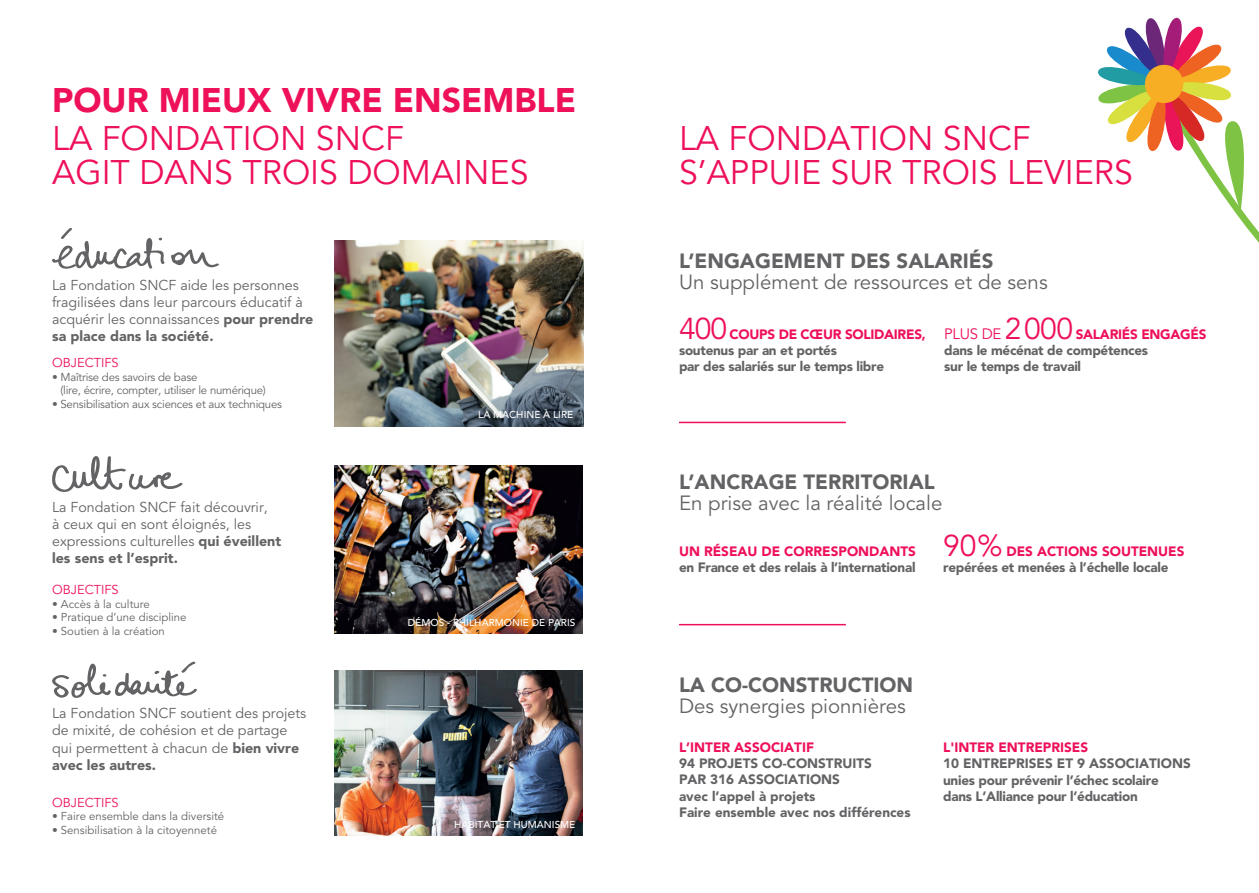
<style>
.page{position:relative;width:1259px;height:893px;background:#fff}
.page>*{position:absolute;margin:0;border:0;box-sizing:border-box;transform-origin:0 0}
.t1{font:33.9px/33.9px "Avenir LT Std";color:#ee1059}
.t2{font:900 33.9px "Avenir LT Std";color:#ee1059}
.t3{font:30px "Avenir LT Std";color:#ee1059}
.t4{font:20.4px "Avenir LT Std";color:#636366}
.t5{font:900 20.4px "Avenir LT Std";color:#636366}
.t6{font:15px "Avenir LT Std";letter-spacing:-.02em;color:#ee1059}
.t7{font:14.25px/17.1px "Avenir LT Std";color:#636366}
.t8{font:900 13.5px/16.2px "Avenir LT Std";letter-spacing:-.02em;color:#636366}
.t9{font:900 13.5px/16.2px "Avenir LT Std";color:#636366}
.t10{font:900 13.5px "Avenir LT Std";color:#ee1059}
.t11{font:900 13.5px "Avenir LT Std";letter-spacing:-.02em;color:#ee1059}
.t12{font:12.9px "Avenir LT Std";color:#ee1059}
.t13{font:11.4px "Avenir LT Std";color:#636366}
.t14{font:11.4px/13.6px "Avenir LT Std";letter-spacing:-.02em;color:#636366}
.t15{font:500 10.05px "Avenir LT Std";color:#fff}
.s1{font-weight:900}
.s2{font-size:30px}
</style>
<div class="page">
<img style="left:334px;top:670px;width:249px;height:166px">
<svg style="left:171px;top:249px;width:48px;height:19px"></svg>
<svg style="left:52px;top:228px;width:113px;height:41px"></svg>
<img style="left:334px;top:240px;width:249px;height:187px">
<svg style="left:52px;top:456px;width:131px;height:36px"></svg>
<svg style="left:52px;top:661px;width:145px;height:37px"></svg>
<img style="left:334px;top:466px;width:249px;height:168px">
<svg style="left:1098px;top:17px;width:161px;height:226px"></svg>
<hr style="left:679px;top:422px;width:167px;height:1px;background:#ee1059">
<hr style="left:679px;top:624px;width:167px;height:1px;background:#ee1059">
<h1 class="t2" style="left:52px;top:80px;width:525px">POUR MIEUX VIVRE ENSEMBLE</h1>
<h1 class="t1" style="left:52px;top:123px;width:478px">LA FONDATION SNCF<br>AGIT DANS TROIS DOMAINES</h1>
<p class="t7" style="left:52px;top:277px;width:263px">La Fondation SNCF aide les personnes fragilisées dans leur parcours éducatif à acquérir les connaissances <span class="s1">pour prendre sa place dans la société.</span></p>
<p class="t12" style="left:52px;top:355px;width:68px">OBJECTIFS</p>
<p class="t14" style="left:60px;top:370px;width:207px;text-indent:-8px">• Maîtrise des savoirs de base<br>(lire, écrire, compter, utiliser le numérique)</p>
<p class="t14" style="left:52px;top:397px;width:231px">• Sensibilisation aux sciences et aux techniques</p>
<p class="t7" style="left:52px;top:499px;width:231px">La Fondation SNCF fait découvrir,<br>à ceux qui en sont éloignés, les expressions culturelles <span class="s1">qui éveillent les sens et l’esprit.</span></p>
<p class="t12" style="left:52px;top:582px;width:68px">OBJECTIFS</p>
<p class="t13" style="left:52px;top:597px;width:99px">• Accès à la culture</p>
<p class="t13" style="left:52px;top:611px;width:136px">• Pratique d’une discipline</p>
<p class="t13" style="left:52px;top:624px;width:114px">• Soutien à la création</p>
<p class="t7" style="left:52px;top:705px;width:256px">La Fondation SNCF soutient des projets de mixité, de cohésion et de partage qui permettent à chacun de <span class="s1">bien vivre avec les autres.</span></p>
<p class="t12" style="left:52px;top:795px;width:68px">OBJECTIFS</p>
<p class="t13" style="left:52px;top:810px;width:174px">• Faire ensemble dans la diversité</p>
<p class="t13" style="left:52px;top:823px;width:166px">• Sensibilisation à la citoyenneté</p>
<p class="t15" style="left:478px;top:409px;width:97px">LA MACHINE À LIRE</p>
<p class="t15" style="left:408px;top:617px;width:169px">DÉMOS - PHILHARMONIE DE PARIS</p>
<p class="t15" style="left:454px;top:819px;width:123px">HABITAT ET HUMANISME</p>
<h1 class="t1" style="left:679px;top:123px;width:455px">LA FONDATION SNCF<br>S’APPUIE SUR TROIS LEVIERS</h1>
<h3 class="t5" style="left:679px;top:249px;width:316px">L’ENGAGEMENT DES SALARIÉS</h3>
<h3 class="t4" style="left:679px;top:270px;width:370px">Un supplément de ressources et de sens</h3>
<h2 class="t3" style="left:679px;top:311px;width:50px">400</h2>
<p class="t11" style="left:729px;top:326px;width:198px">COUPS DE CŒUR SOLIDAIRES,</p>
<p class="t8" style="left:679px;top:342px;width:207px">soutenus par an et portés<br>par des salariés sur le temps libre</p>
<p class="t6" style="left:944px;top:325px;width:130px">PLUS DE <span class="s2">2000</span></p>
<p class="t11" style="left:1075px;top:326px;width:132px">SALARIÉS ENGAGÉS</p>
<p class="t8" style="left:944px;top:342px;width:205px">dans le mécénat de compétences sur le temps de travail</p>
<h3 class="t5" style="left:679px;top:470px;width:257px">L’ANCRAGE TERRITORIAL</h3>
<h3 class="t4" style="left:679px;top:491px;width:265px">En prise avec la réalité locale</h3>
<p class="t10" style="left:679px;top:543px;width:238px">UN RÉSEAU DE CORRESPONDANTS</p>
<p class="t8" style="left:679px;top:559px;width:238px">en France et des relais à l’international</p>
<h2 class="t3" style="left:943px;top:528px;width:61px">90%</h2>
<p class="t10" style="left:1006px;top:543px;width:179px">DES ACTIONS SOUTENUES</p>
<p class="t8" style="left:943px;top:559px;width:227px">repérées et menées à l’échelle locale</p>
<h3 class="t5" style="left:679px;top:673px;width:236px">LA CO-CONSTRUCTION</h3>
<h3 class="t4" style="left:679px;top:694px;width:228px">Des synergies pionnières</h3>
<p class="t10" style="left:679px;top:739px;width:136px">L’INTER ASSOCIATIF</p>
<p class="t9" style="left:679px;top:755px;width:233px">94 PROJETS CO-CONSTRUITS<br>PAR 316 ASSOCIATIONS<br>avec l’appel à projets<br>Faire ensemble avec nos différences</p>
<p class="t8" style="left:943px;top:755px;width:249px">10 ENTREPRISES ET 9 ASSOCIATIONS unies pour prévenir l’échec scolaire dans L’Alliance pour l’éducation</p>
<p class="t10" style="left:943px;top:739px;width:147px">L'INTER ENTREPRISES</p>
</div>
